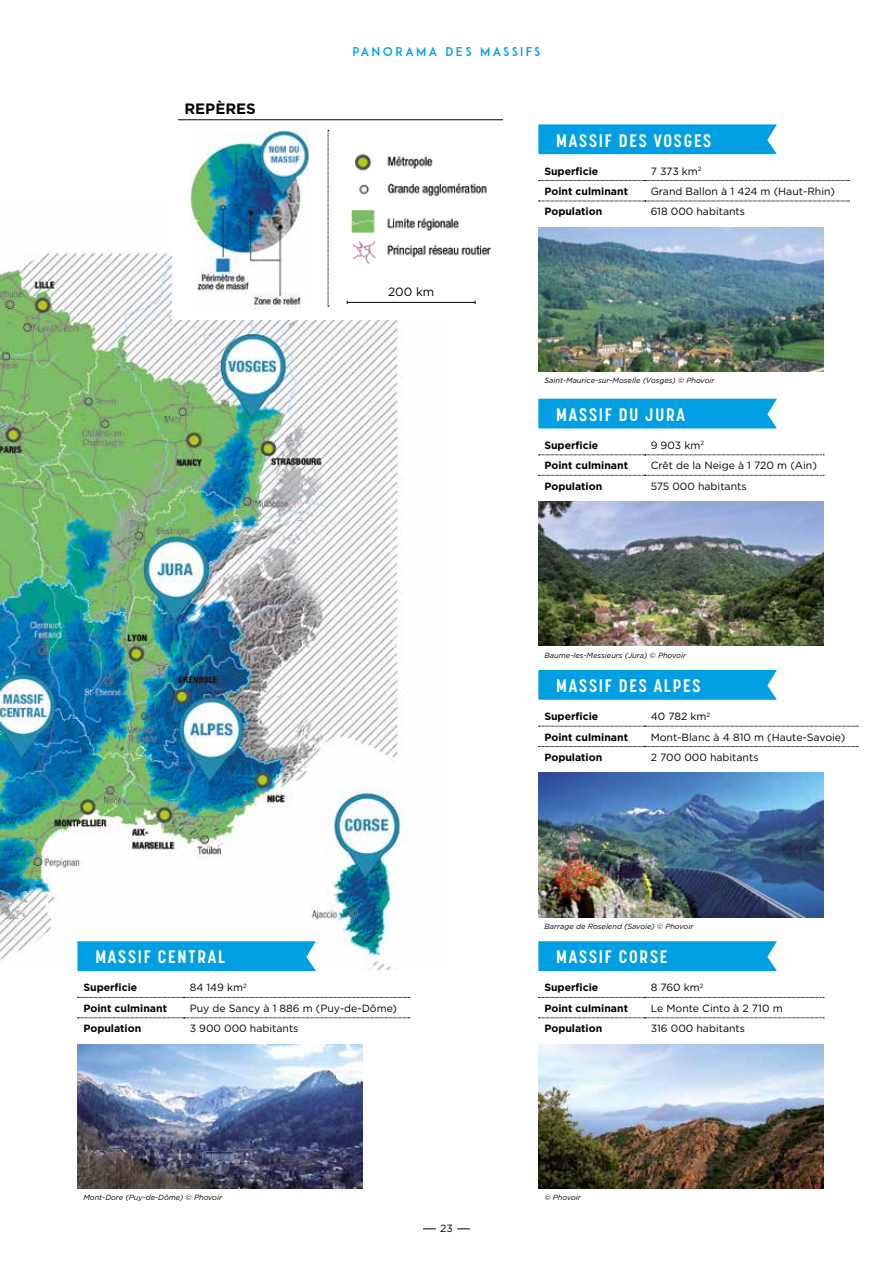
<style>
.page{position:relative;width:893px;height:1263px;background:#fff}
.page>*{position:absolute;margin:0;border:0;box-sizing:border-box;transform-origin:0 0}
.t1{font:700 18px "Korolev Condensed";letter-spacing:.1em;color:#fff}
.t2{font:700 15px "Gotham";color:#000}
.t3{font:12px "ADAM.CGPRO";letter-spacing:.2em;color:#009fe3}
.t4{font:12px "Gotham";color:#000}
.t5{font:10.5px "Gotham";color:#000}
.t6{font:700 10.5px "Gotham";color:#000}
.t7{font:italic 7.5px "Gotham";color:#000}
</style>
<div class="page">
<svg style="left:457px;top:1228px;width:13px;height:1px"></svg>
<svg style="left:423px;top:1228px;width:13px;height:1px"></svg>
<img style="left:0;top:252px;width:411px;height:717px">
<svg style="left:539px;top:180px;width:311px;height:1px"></svg>
<svg style="left:539px;top:201px;width:311px;height:1px"></svg>
<div style="left:538px;top:124px;width:239px;height:30px;background:#009fe3"></div>
<img style="left:538px;top:227px;width:285px;height:144px">
<svg style="left:539px;top:997px;width:285px;height:1px"></svg>
<svg style="left:539px;top:1017px;width:285px;height:1px"></svg>
<div style="left:538px;top:941px;width:239px;height:30px;background:#009fe3"></div>
<img style="left:538px;top:1044px;width:285px;height:144px">
<svg style="left:539px;top:726px;width:319px;height:1px"></svg>
<svg style="left:539px;top:746px;width:319px;height:1px"></svg>
<div style="left:538px;top:670px;width:239px;height:30px;background:#009fe3"></div>
<img style="left:538px;top:773px;width:285px;height:144px">
<svg style="left:78px;top:997px;width:332px;height:1px"></svg>
<svg style="left:78px;top:1017px;width:332px;height:1px"></svg>
<div style="left:77px;top:941px;width:239px;height:30px;background:#009fe3"></div>
<img style="left:77px;top:1044px;width:285px;height:144px">
<div style="left:172px;top:130px;width:340px;height:190px;background:#fff"></div>
<img style="left:327px;top:154px;width:164px;height:118px">
<hr style="left:347px;top:302px;width:128px;height:1px;background:#000">
<img style="left:190px;top:130px;width:119px;height:179px">
<svg style="left:539px;top:455px;width:285px;height:1px"></svg>
<svg style="left:539px;top:475px;width:285px;height:1px"></svg>
<div style="left:538px;top:399px;width:239px;height:29px;background:#009fe3"></div>
<img style="left:538px;top:502px;width:285px;height:144px">
<hr style="left:178px;top:120px;width:325px;height:1px;background:#000">
<div style="left:320px;top:150px;width:34px;height:15px;background:#fff"></div>
<div style="left:323px;top:182px;width:34px;height:15px;background:#fff"></div>
<svg style="left:328px;top:130px;width:1px;height:177px"></svg>
<h2 class="t2" style="left:184px;top:99px;width:73px">REPÈRES</h2>
<p class="t3" style="left:352px;top:45px;width:190px">PANORAMA DES MASSIFS</p>
<p class="t4" style="left:388px;top:284px;width:48px">200 km</p>
<h1 class="t1" style="left:556px;top:130px;width:156px">MASSIF DES VOSGES</h1>
<p class="t6" style="left:544px;top:164px;width:55px">Superficie</p>
<p class="t5" style="left:651px;top:164px;width:52px">7 373 km<sup>2</sup></p>
<p class="t6" style="left:544px;top:184px;width:85px">Point culminant</p>
<p class="t5" style="left:651px;top:185px;width:186px">Grand Ballon à 1 424 m (Haut-Rhin)</p>
<p class="t6" style="left:544px;top:205px;width:59px">Population</p>
<p class="t5" style="left:651px;top:205px;width:96px">618 000 habitants</p>
<p class="t7" style="left:544px;top:376px;width:172px">Saint-Maurice-sur-Moselle (Vosges) © Phovoir</p>
<h1 class="t1" style="left:556px;top:404px;width:130px">MASSIF DU JURA</h1>
<p class="t6" style="left:544px;top:438px;width:55px">Superficie</p>
<p class="t5" style="left:651px;top:438px;width:55px">9 903 km<sup>2</sup></p>
<p class="t6" style="left:544px;top:459px;width:85px">Point culminant</p>
<p class="t5" style="left:651px;top:459px;width:168px">Crêt de la Neige à 1 720 m (Ain)</p>
<p class="t6" style="left:544px;top:479px;width:59px">Population</p>
<p class="t5" style="left:651px;top:479px;width:97px">575 000 habitants</p>
<p class="t7" style="left:544px;top:650px;width:143px">Baume-les-Messieurs (Jura) © Phovoir</p>
<h1 class="t1" style="left:556px;top:675px;width:145px">MASSIF DES ALPES</h1>
<p class="t6" style="left:544px;top:709px;width:55px">Superficie</p>
<p class="t5" style="left:651px;top:710px;width:61px">40 782 km<sup>2</sup></p>
<p class="t6" style="left:544px;top:730px;width:85px">Point culminant</p>
<p class="t5" style="left:651px;top:730px;width:196px">Mont-Blanc à 4 810 m (Haute-Savoie)</p>
<p class="t6" style="left:544px;top:750px;width:59px">Population</p>
<p class="t5" style="left:651px;top:750px;width:109px">2 700 000 habitants</p>
<p class="t7" style="left:544px;top:921px;width:150px">Barrage de Roselend (Savoie) © Phovoir</p>
<h1 class="t1" style="left:95px;top:946px;width:131px">MASSIF CENTRAL</h1>
<p class="t6" style="left:83px;top:981px;width:55px">Superficie</p>
<p class="t5" style="left:190px;top:981px;width:59px">84 149 km<sup>2</sup></p>
<p class="t6" style="left:83px;top:1001px;width:85px">Point culminant</p>
<p class="t5" style="left:190px;top:1001px;width:209px">Puy de Sancy à 1 886 m (Puy-de-Dôme)</p>
<p class="t6" style="left:83px;top:1021px;width:59px">Population</p>
<p class="t5" style="left:190px;top:1022px;width:110px">3 900 000 habitants</p>
<p class="t7" style="left:83px;top:1193px;width:140px">Mont-Dore (Puy-de-Dôme) © Phovoir</p>
<p class="t5" style="left:440px;top:1222px;width:14px">23</p>
<h1 class="t1" style="left:556px;top:946px;width:113px">MASSIF CORSE</h1>
<p class="t6" style="left:544px;top:981px;width:55px">Superficie</p>
<p class="t5" style="left:651px;top:981px;width:54px">8 760 km<sup>2</sup></p>
<p class="t6" style="left:544px;top:1001px;width:85px">Point culminant</p>
<p class="t5" style="left:651px;top:1001px;width:134px">Le Monte Cinto à 2 710 m</p>
<p class="t6" style="left:544px;top:1021px;width:59px">Population</p>
<p class="t5" style="left:651px;top:1022px;width:96px">316 000 habitants</p>
<p class="t7" style="left:544px;top:1193px;width:38px">© Phovoir</p>
</div>
